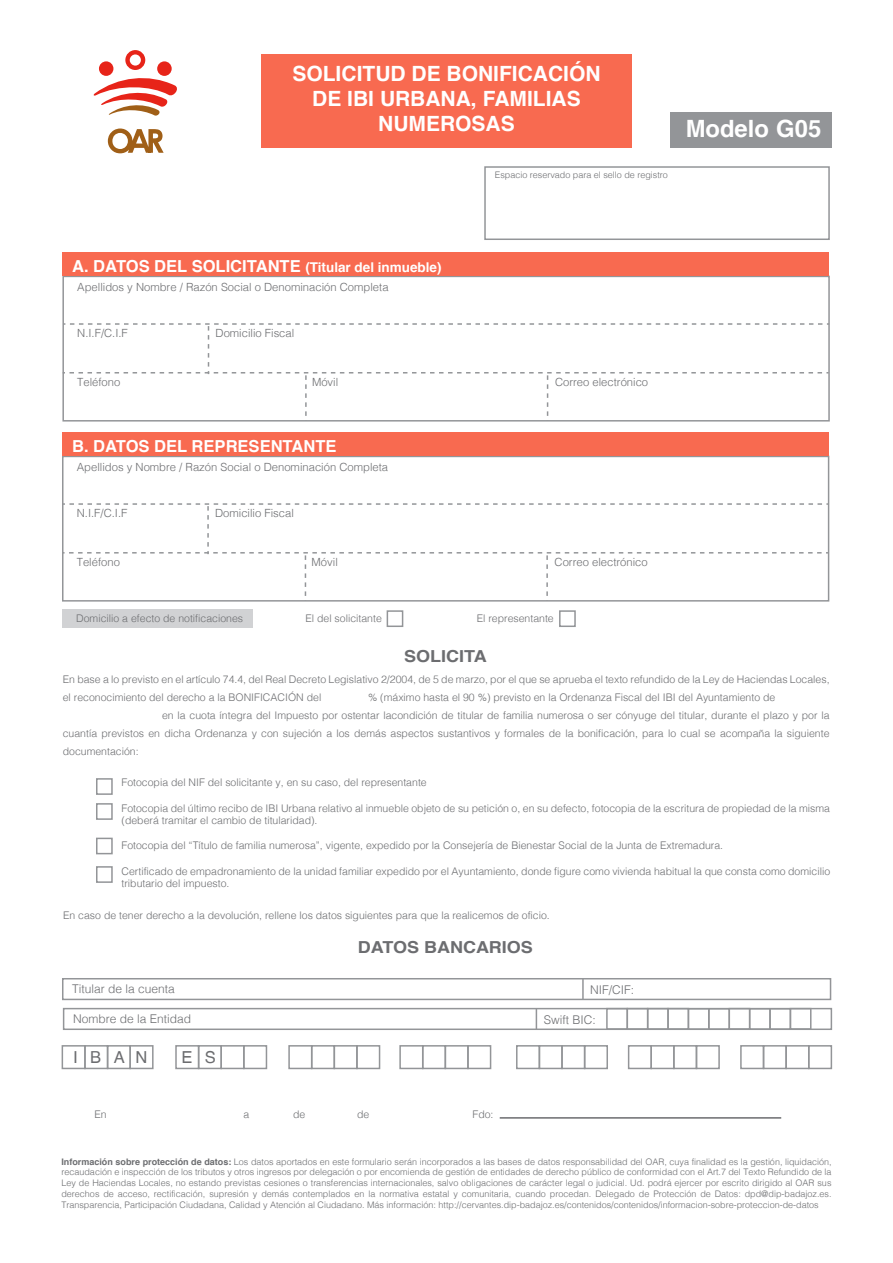
<style>
.page{position:relative;width:893px;height:1263px;background:#fff}
.page>*{position:absolute;margin:0;border:0;box-sizing:border-box;transform-origin:0 0}
.t1{font:700 23.85px "Helvetica";color:#fff}
.t2{font:700 21px/25.2px "Helvetica";color:#fff;text-align:center}
.t3{font:700 16.5px "Helvetica";color:#fff}
.t4{font:700 16.5px "Helvetica";color:#6c6d70;scale:1.09 1}
.t5{font:16.5px "Helvetica";color:#6c6d70}
.t6{font:300 12px "Helvetica";color:#6c6d70}
.t7{font:300 11.25px "Helvetica";color:#6c6d70}
.t8{font:300 10.5px/12.6px "Helvetica";color:#6c6d70}
.t9{font:300 9px/10.8px "Helvetica";color:#6c6d70;text-align:justify}
.s1{font-size:13.5px}
.s2{font-weight:700}
</style>
<div class="page">
<div style="left:62px;top:609px;width:191px;height:19px;background:#d1d2d4"></div>
<svg style="left:108px;top:129px;width:56px;height:24px"></svg>
<svg style="left:93px;top:73px;width:84px;height:43px"></svg>
<svg style="left:125px;top:50px;width:20px;height:20px"></svg>
<div style="left:99px;top:61px;width:14px;height:15px;background:#e72419;border-radius:50%"></div>
<div style="left:157px;top:61px;width:15px;height:15px;background:#e72419;border-radius:50%"></div>
<div style="left:130px;top:54px;width:11px;height:12px;background:#fff;border-radius:50%"></div>
<div style="left:261px;top:54px;width:371px;height:94px;background:#f86a50"></div>
<div style="left:62px;top:276px;width:768px;height:146px;border:2px solid #939598"></div>
<svg style="left:63px;top:323px;width:766px;height:98px"></svg>
<div style="left:62px;top:456px;width:767px;height:146px;border:2px solid #939598"></div>
<svg style="left:62px;top:503px;width:767px;height:98px"></svg>
<div style="left:62px;top:252px;width:767px;height:24px;background:#f86a50"></div>
<div style="left:62px;top:432px;width:767px;height:24px;background:#f86a50"></div>
<hr style="left:500px;top:1117px;width:281px;height:2px;background:#6c6d70">
<div style="left:670px;top:112px;width:161px;height:35px;background:#939598"></div>
<div style="left:96px;top:778px;width:17px;height:17px;border:2px solid #939598"></div>
<div style="left:387px;top:610px;width:16px;height:17px;border:2px solid #939598"></div>
<div style="left:559px;top:610px;width:17px;height:17px;border:2px solid #939598"></div>
<div style="left:96px;top:803px;width:17px;height:17px;border:2px solid #939598"></div>
<div style="left:96px;top:838px;width:17px;height:16px;border:2px solid #939598"></div>
<div style="left:96px;top:866px;width:17px;height:17px;border:2px solid #939598"></div>
<div style="left:484px;top:166px;width:346px;height:74px;border:2px solid #939598"></div>
<div style="left:62px;top:978px;width:769px;height:22px;border:2px solid #939598"></div>
<div style="left:63px;top:1008px;width:769px;height:22px;border:2px solid #939598"></div>
<hr style="left:582px;top:979px;width:2px;height:20px;background:#939598">
<svg style="left:536px;top:1008px;width:1px;height:21px"></svg>
<div style="left:62px;top:1045px;width:24px;height:24px;border:2px solid #939598"></div>
<div style="left:84px;top:1045px;width:24px;height:24px;border:2px solid #939598"></div>
<div style="left:107px;top:1045px;width:24px;height:24px;border:2px solid #939598"></div>
<div style="left:129px;top:1045px;width:25px;height:24px;border:2px solid #939598"></div>
<div style="left:175px;top:1045px;width:24px;height:24px;border:2px solid #939598"></div>
<div style="left:198px;top:1045px;width:24px;height:24px;border:2px solid #939598"></div>
<div style="left:220px;top:1045px;width:25px;height:24px;border:2px solid #939598"></div>
<div style="left:243px;top:1045px;width:24px;height:24px;border:2px solid #939598"></div>
<div style="left:288px;top:1045px;width:24px;height:24px;border:2px solid #939598"></div>
<div style="left:311px;top:1045px;width:24px;height:24px;border:2px solid #939598"></div>
<div style="left:334px;top:1045px;width:24px;height:24px;border:2px solid #939598"></div>
<div style="left:356px;top:1045px;width:24px;height:24px;border:2px solid #939598"></div>
<div style="left:399px;top:1045px;width:24px;height:24px;border:2px solid #939598"></div>
<div style="left:422px;top:1045px;width:24px;height:24px;border:2px solid #939598"></div>
<div style="left:445px;top:1045px;width:24px;height:24px;border:2px solid #939598"></div>
<div style="left:467px;top:1045px;width:24px;height:24px;border:2px solid #939598"></div>
<div style="left:516px;top:1045px;width:24px;height:24px;border:2px solid #939598"></div>
<div style="left:539px;top:1045px;width:24px;height:24px;border:2px solid #939598"></div>
<div style="left:561px;top:1045px;width:24px;height:24px;border:2px solid #939598"></div>
<div style="left:584px;top:1045px;width:24px;height:24px;border:2px solid #939598"></div>
<div style="left:628px;top:1045px;width:24px;height:24px;border:2px solid #939598"></div>
<div style="left:650px;top:1045px;width:25px;height:24px;border:2px solid #939598"></div>
<div style="left:673px;top:1045px;width:24px;height:24px;border:2px solid #939598"></div>
<div style="left:696px;top:1045px;width:24px;height:24px;border:2px solid #939598"></div>
<div style="left:740px;top:1045px;width:24px;height:24px;border:2px solid #939598"></div>
<div style="left:763px;top:1045px;width:24px;height:24px;border:2px solid #939598"></div>
<div style="left:785px;top:1045px;width:24px;height:24px;border:2px solid #939598"></div>
<div style="left:808px;top:1045px;width:24px;height:24px;border:2px solid #939598"></div>
<div style="left:647px;top:1008px;width:22px;height:22px;border:2px solid #939598"></div>
<div style="left:667px;top:1008px;width:22px;height:22px;border:2px solid #939598"></div>
<div style="left:606px;top:1008px;width:22px;height:22px;border:2px solid #939598"></div>
<div style="left:626px;top:1008px;width:22px;height:22px;border:2px solid #939598"></div>
<div style="left:688px;top:1008px;width:21px;height:22px;border:2px solid #939598"></div>
<div style="left:708px;top:1008px;width:22px;height:22px;border:2px solid #939598"></div>
<div style="left:728px;top:1008px;width:22px;height:22px;border:2px solid #939598"></div>
<div style="left:749px;top:1008px;width:22px;height:22px;border:2px solid #939598"></div>
<div style="left:769px;top:1008px;width:22px;height:22px;border:2px solid #939598"></div>
<div style="left:790px;top:1008px;width:21px;height:22px;border:2px solid #939598"></div>
<h2 class="t2" style="left:292px;top:61px;width:309px">SOLICITUD DE BONIFICACIÓN<br>DE IBI URBANA, FAMILIAS<br>NUMEROSAS</h2>
<p class="t9" style="left:495px;top:168px;width:175px">Espacio reservado para el sello de registro</p>
<h1 class="t1" style="left:686px;top:109px;width:137px">Modelo G05</h1>
<h3 class="t3" style="left:72px;top:252px;width:371px">A. DATOS DEL SOLICITANTE <span class="s1">(Titular del inmueble)</span></h3>
<p class="t7" style="left:77px;top:277px;width:313px">Apellidos y Nombre / Razón Social o Denominación Completa</p>
<p class="t7" style="left:77px;top:324px;width:52px">N.I.F/C.I.F</p>
<p class="t7" style="left:216px;top:324px;width:80px">Domicilio Fiscal</p>
<p class="t7" style="left:77px;top:372px;width:45px">Teléfono</p>
<p class="t7" style="left:312px;top:372px;width:28px">Móvil</p>
<p class="t7" style="left:555px;top:372px;width:95px">Correo electrónico</p>
<h3 class="t3" style="left:72px;top:432px;width:266px">B. DATOS DEL REPRESENTANTE</h3>
<p class="t7" style="left:77px;top:457px;width:313px">Apellidos y Nombre / Razón Social o Denominación Completa</p>
<p class="t7" style="left:77px;top:504px;width:52px">N.I.F/C.I.F</p>
<p class="t7" style="left:215px;top:504px;width:80px">Domicilio Fiscal</p>
<p class="t7" style="left:77px;top:552px;width:45px">Teléfono</p>
<p class="t7" style="left:312px;top:552px;width:28px">Móvil</p>
<p class="t7" style="left:555px;top:552px;width:95px">Correo electrónico</p>
<p class="t8" style="left:76px;top:611px;width:168px">Domicilio a efecto de notificaciones</p>
<p class="t8" style="left:305px;top:611px;width:78px">El del solicitante</p>
<p class="t8" style="left:477px;top:611px;width:79px">El representante</p>
<h3 class="t4" style="left:404px;top:643px;width:77px">SOLICITA</h3>
<p class="t8" style="left:63px;top:669px;width:768px;line-height:18px">En base a lo previsto en el artículo 74.4, del Real Decreto Legislativo 2/2004, de 5 de marzo, por el que se aprueba el texto refundido de la Ley de Haciendas Locales, el reconocimiento del derecho a la BONIFICACIÓN del</p>
<p class="t8" style="left:368px;top:690px;width:409px">% (máximo hasta el 90 %) previsto en la Ordenanza Fiscal del IBI del Ayuntamiento de</p>
<p class="t8" style="left:162px;top:708px;width:669px">en la cuota íntegra del Impuesto por ostentar lacondición de titular de familia numerosa o ser cónyuge del titular, durante el plazo y por la</p>
<p class="t8" style="left:63px;top:726px;width:768px">cuantía previstos en dicha Ordenanza y con sujeción a los demás aspectos sustantivos y formales de la bonificación, para lo cual se acompaña la siguiente</p>
<p class="t8" style="left:63px;top:744px;width:77px">documentación:</p>
<p class="t8" style="left:122px;top:776px;width:307px">Fotocopia del NIF del solicitante y, en su caso, del representante</p>
<p class="t8" style="left:122px;top:801px;width:710px">Fotocopia del último recibo de IBI Urbana relativo al inmueble objeto de su petición o, en su defecto, fotocopia de la escritura de propiedad de la misma (deberá tramitar el cambio de titularidad).</p>
<p class="t8" style="left:122px;top:839px;width:603px">Fotocopia del “Título de familia numerosa”, vigente, expedido por la Consejería de Bienestar Social de la Junta de Extremadura.</p>
<p class="t8" style="left:122px;top:864px;width:710px">Certificado de empadronamiento de la unidad familiar expedido por el Ayuntamiento, donde figure como vivienda habitual la que consta como domicilio tributario del impuesto.</p>
<p class="t8" style="left:63px;top:908px;width:488px">En caso de tener derecho a la devolución, rellene los datos siguientes para que la realicemos de oficio.</p>
<h3 class="t4" style="left:358px;top:934px;width:162px">DATOS BANCARIOS</h3>
<p class="t6" style="left:72px;top:978px;width:104px">Titular de la cuenta</p>
<p class="t6" style="left:590px;top:980px;width:46px">NIF/CIF:</p>
<p class="t6" style="left:73px;top:1008px;width:120px">Nombre de la Entidad</p>
<p class="t6" style="left:544px;top:1010px;width:54px">Swift BIC:</p>
<h3 class="t5" style="left:73px;top:1047px;width:76px">IBAN</h3>
<h3 class="t5" style="left:181px;top:1047px;width:36px">E S</h3>
<p class="t8" style="left:94px;top:1107px;width:14px">En</p>
<p class="t8" style="left:243px;top:1107px;width:7px">a</p>
<p class="t8" style="left:293px;top:1107px;width:14px">de</p>
<p class="t8" style="left:357px;top:1107px;width:14px">de</p>
<p class="t8" style="left:473px;top:1107px;width:23px">Fdo:</p>
<p class="t9" style="left:61px;top:1155px;width:772px"><span class="s2">Información sobre protección de datos:</span> Los datos aportados en este formulario serán incorporados a las bases de datos responsabilidad del OAR, cuya finalidad es la gestión, liquidación, recaudación e inspección de los tributos y otros ingresos por delegación o por encomienda de gestión de entidades de derecho público de conformidad con el Art.7 del Texto Refundido de la Ley de Haciendas Locales, no estando previstas cesiones o transferencias internacionales, salvo obligaciones de carácter legal o judicial. Ud. podrá ejercer por escrito dirigido al OAR sus derechos de acceso, rectificación, supresión y demás contemplados en la normativa estatal y comunitaria, cuando procedan. Delegado de Protección de Datos: dpd@dip-badajoz.es.<br>Transparencia, Participación Ciudadana, Calidad y Atención al Ciudadano. Más información: http://cervantes.dip-badajoz.es/contenidos/contenidos/informacion-sobre-proteccion-de-datos</p>
</div>
